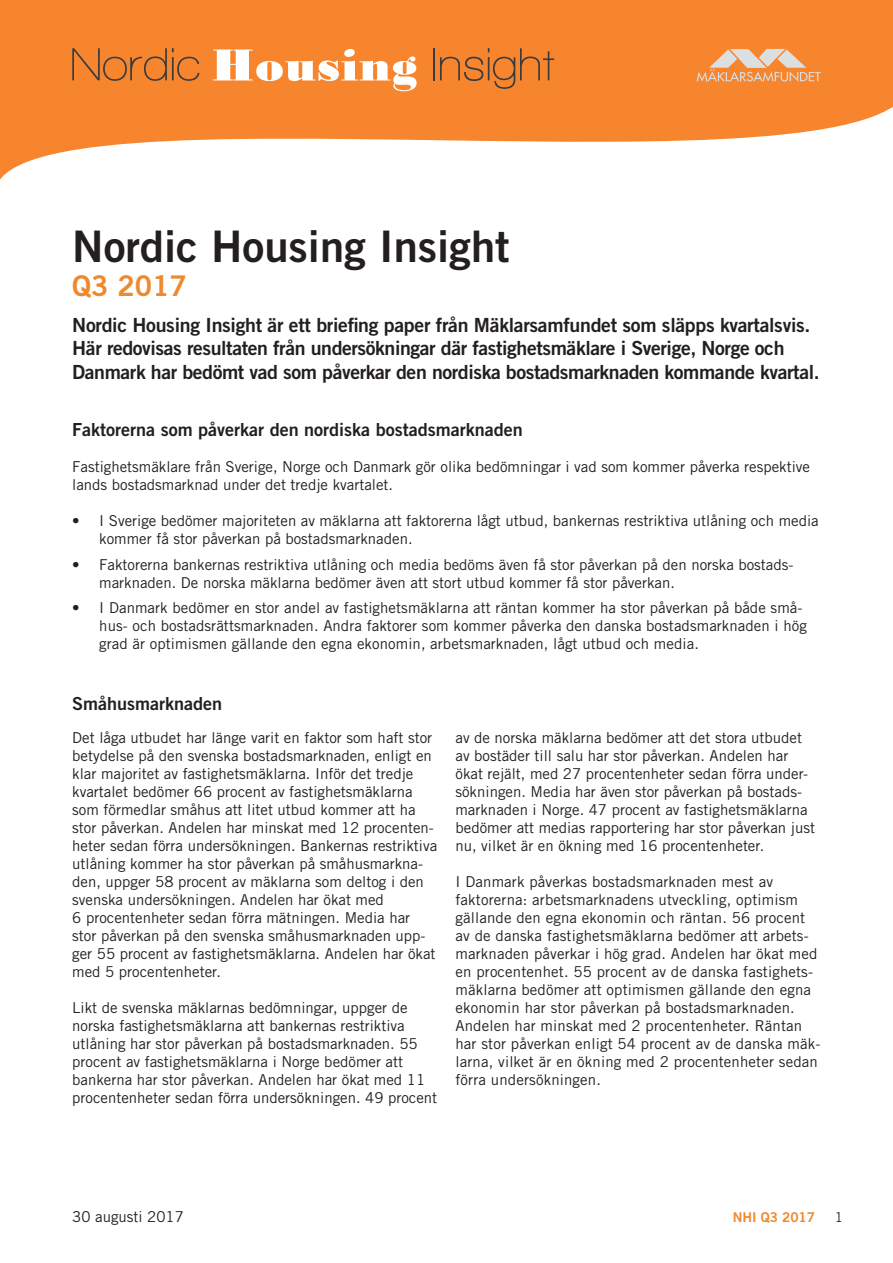
<style>
.page{position:relative;width:893px;height:1263px;background:#fff}
.page>*{position:absolute;margin:0;border:0;box-sizing:border-box;transform-origin:0 0}
.t1{font:43.5px "Trade Gothic LT Std Bd 2";color:#231f20}
.t2{font:28.5px "Trade Gothic LT Std Bd 2";color:#f0882e}
.t3{font:19.5px/23.4px "Trade Gothic LT Std Bd 2";letter-spacing:-.02em;color:#231f20}
.t4{font:18px "Trade Gothic LT Std Bd 2";color:#231f20}
.t5{font:15px/18px "Trade Gothic LT Std";color:#231f20}
.t6{font:13.5px "Trade Gothic LT Std Bd 2";color:#f0882e}
.t7{font:13.5px "Trade Gothic LT Std";color:#231f20}
</style>
<div class="page">
<svg style="left:0;top:0;width:893px;height:180px;fill:#f6852e"></svg>
<svg style="left:72px;top:48px;width:127px;height:33px;background:#d87930"></svg>
<hr style="left:434px;top:48px;width:1px;height:32px;background:#393c3e">
<svg style="left:440px;top:48px;width:114px;height:41px;background:#db7a30"></svg>
<svg style="left:213px;top:49px;width:204px;height:42px"></svg>
<svg style="left:697px;top:49px;width:124px;height:33px;background:#eca56f"></svg>
<p class="t1" style="left:72px;top:219px;width:439px">Nordic Housing Insight</p>
<p class="t2" style="left:72px;top:268px;width:116px">Q3 2017</p>
<p class="t3" style="left:72px;top:313px;width:749px">Nordic Housing Insight är ett briefing paper från Mäklarsamfundet som släpps kvartalsvis.<br>Här redovisas resultaten från undersökningar där fastighetsmäklare i Sverige, Norge och<br>Danmark har bedömt vad som påverkar den nordiska bostadsmarknaden kommande kvartal.</p>
<p class="t4" style="left:72px;top:418px;width:452px">Faktorerna som påverkar den nordiska bostadsmarknaden</p>
<p class="t5" style="left:72px;top:458px;width:739px">Fastighetsmäklare från Sverige, Norge och Danmark gör olika bedömningar i vad som kommer påverka respektive lands bostadsmarknad under det tredje kvartalet.</p>
<p class="t5" style="left:99px;top:512px;width:721px;text-indent:-27px">• I Sverige bedömer majoriteten av mäklarna att faktorerna lågt utbud, bankernas restriktiva utlåning och media kommer få stor påverkan på bostadsmarknaden.</p>
<p class="t5" style="left:99px;top:555px;width:696px;text-indent:-27px">• Faktorerna bankernas restriktiva utlåning och media bedöms även få stor påverkan på den norska bostads&shy;marknaden. De norska mäklarna bedömer även att stort utbud kommer få stor påverkan.</p>
<p class="t5" style="left:99px;top:599px;width:709px;text-indent:-27px">• I Danmark bedömer en stor andel av fastighetsmäklarna att räntan kommer ha stor påverkan på både små&shy;hus- och bostadsrättsmarknaden. Andra faktorer som kommer påverka den danska bostadsmarknaden i hög grad är optimismen gällande den egna ekonomin, arbetsmarknaden, lågt utbud och media.</p>
<p class="t4" style="left:72px;top:692px;width:152px">Småhusmarknaden</p>
<p class="t5" style="left:72px;top:729px;width:366px">Det låga utbudet har länge varit en faktor som haft stor betydelse på den svenska bostadsmarknaden, enligt en klar majoritet av fastighetsmäklarna. Inför det tredje kvartalet bedömer 66 procent av fastighetsmäklarna som förmedlar småhus att litet utbud kommer att ha stor påverkan. Andelen har minskat med 12 procenten&shy;heter sedan förra undersökningen. Bankernas restriktiva utlåning kommer ha stor påverkan på småhusmarkna&shy;den, uppger 58 procent av mäklarna som deltog i den svenska undersökningen. Andelen har ökat med</p>
<p class="t5" style="left:72px;top:909px;width:365px">6 procentenheter sedan förra mätningen. Media har stor påverkan på den svenska småhusmarknaden upp&shy;ger 55 procent av fastighetsmäklarna. Andelen har ökat med 5 procentenheter.</p>
<p class="t5" style="left:72px;top:999px;width:366px">Likt de svenska mäklarnas bedömningar, uppger de norska fastighetsmäklarna att bankernas restriktiva utlåning har stor påverkan på bostadsmarknaden. 55 procent av fastighetsmäklarna i Norge bedömer att bankerna har stor påverkan. Andelen har ökat med 11 procentenheter sedan förra undersökningen. 49 procent</p>
<p class="t5" style="left:455px;top:729px;width:361px">av de norska mäklarna bedömer att det stora utbudet av bostäder till salu har stor påverkan. Andelen har ökat rejält, med 27 procentenheter sedan förra under&shy;sökningen. Media har även stor påverkan på bostads&shy;marknaden i Norge. 47 procent av fastighetsmäklarna bedömer att medias rapportering har stor påverkan just nu, vilket är en ökning med 16 procentenheter.</p>
<p class="t5" style="left:455px;top:873px;width:366px">I Danmark påverkas bostadsmarknaden mest av faktorerna: arbetsmarknadens utveckling, optimism gällande den egna ekonomin och räntan. 56 procent av de danska fastighetsmäklarna bedömer att arbets&shy;marknaden påverkar i hög grad. Andelen har ökat med en procentenhet. 55 procent av de danska fastighets&shy;mäklarna bedömer att optimismen gällande den egna ekonomin har stor påverkan på bostadsmarknaden.<br>Andelen har minskat med 2 procentenheter. Räntan har stor påverkan enligt 54 procent av de danska mäk&shy;larna, vilket är en ökning med 2 procentenheter sedan förra undersökningen.</p>
<p class="t5" style="left:72px;top:1207px;width:113px">30 augusti 2017</p>
<p class="t6" style="left:733px;top:1209px;width:84px">NHI Q3 2017</p>
<p class="t7" style="left:835px;top:1209px;width:10px">1</p>
</div>
